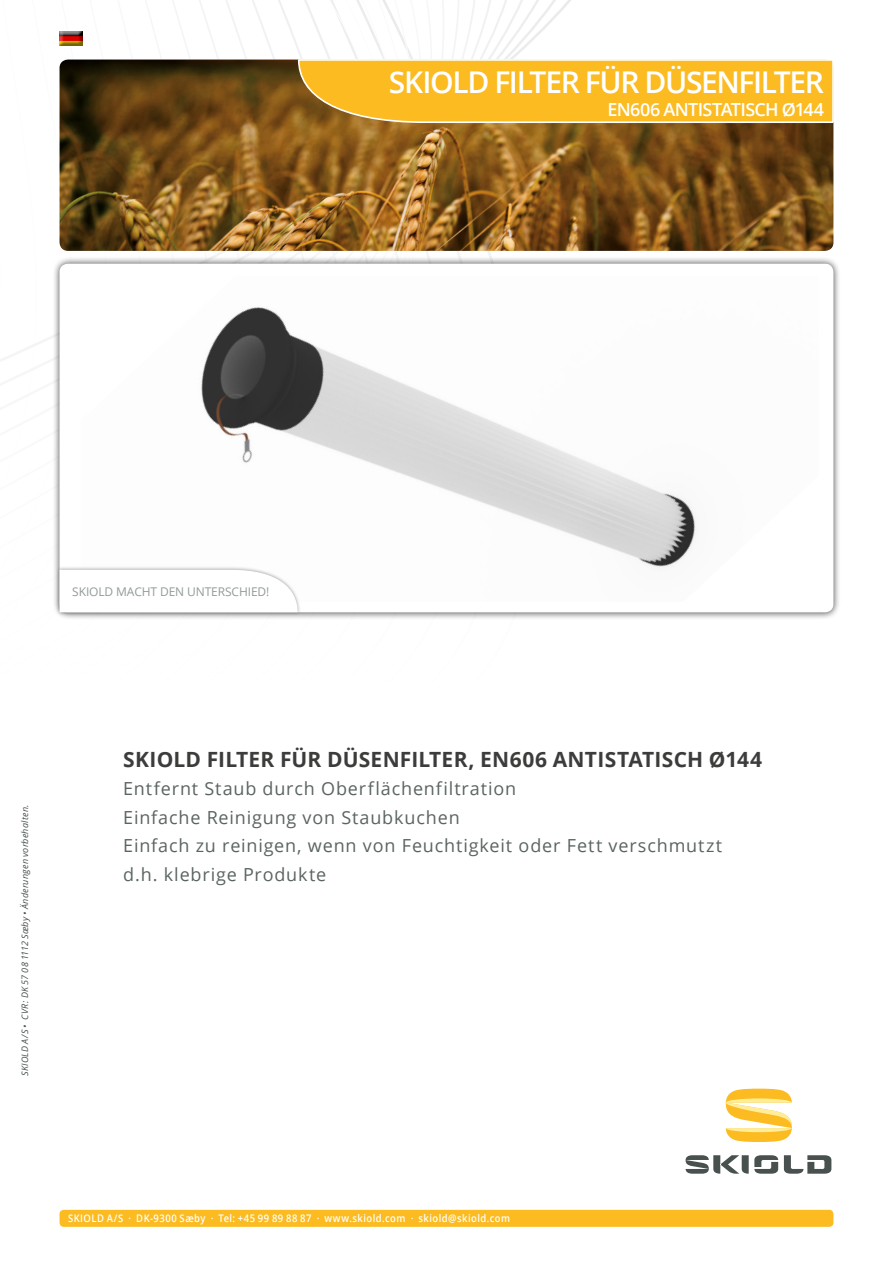
<style>
.page{position:relative;width:893px;height:1263px;background:#fff}
.page>*{position:absolute;margin:0;border:0;box-sizing:border-box;transform-origin:0 0}
.t1{font:600 30px "Open Sans";letter-spacing:-.045em;color:#fff}
.t2{font:700 21px "Open Sans";letter-spacing:.015em;color:#3c3c3b}
.t3{font:18px/28.5px "Open Sans";letter-spacing:.045em;color:#5b6363}
.t4{font:600 18px "Open Sans";letter-spacing:-.035em;color:#fff}
.t5{font:12px "Open Sans";letter-spacing:-.01em;color:#929a9a}
.t6{font:600 10.5px "Open Sans";letter-spacing:.05em;color:#fff;scale:.9 1}
.t7{font:italic 9px "Open Sans";letter-spacing:.025em;color:#485150}
</style>
<div class="page">
<svg style="left:0;top:0;width:834px;height:362px"></svg>
<div style="left:52px;top:256px;width:789px;height:364px;background:#000;opacity:.75"></div>
<div style="left:60px;top:264px;width:773px;height:348px;background:#fff;border-radius:9px"></div>
<img style="left:60px;top:60px;width:773px;height:191px">
<div style="left:60px;top:1210px;width:773px;height:17px;background:#fbbb21;border-radius:4px"></div>
<svg style="left:686px;top:1155px;width:145px;height:19px"></svg>
<svg style="left:726px;top:1089px;width:66px;height:53px"></svg>
<img style="left:201px;top:307px;width:495px;height:261px">
<svg style="left:297px;top:58px;width:537px;height:66px"></svg>
<div style="left:56px;top:566px;width:245px;height:50px;background:#485150;opacity:.5"></div>
<svg style="left:60px;top:570px;width:238px;height:42px"></svg>
<div style="left:55px;top:28px;width:31px;height:20px;background:#fff"></div>
<div style="left:56px;top:29px;width:30px;height:21px;background:#485150;opacity:.75"></div>
<h1 class="t1" style="left:389px;top:62px;width:437px">SKIOLD FILTER FÜR DÜSENFILTER</h1>
<p class="t4" style="left:608px;top:97px;width:218px">EN606 ANTISTATISCH Ø144</p>
<p class="t5" style="left:72px;top:583px;width:199px">SKIOLD MACHT DEN UNTERSCHIED!</p>
<p class="t7" style="left:19px;top:1076px;width:273px;rotate:-90deg">SKIOLD A/S • CVR: DK 57 08 1112 Sæby • Änderungen vorbehalten.</p>
<p class="t2" style="left:123px;top:744px;width:640px">SKIOLD FILTER FÜR DÜSENFILTER, EN606 ANTISTATISCH Ø144</p>
<p class="t3" style="left:123px;top:774px;width:600px">Entfernt Staub durch Oberflächenfiltration<br>Einfache Reinigung von Staubkuchen<br>Einfach zu reinigen, wenn von Feuchtigkeit oder Fett verschmutzt d.h. klebrige Produkte</p>
<p class="t6" style="left:68px;top:1211px;width:493px">SKIOLD A/S · DK-9300 Sæby · Tel: +45 99 89 88 87 · www.skiold.com · skiold@skiold.com</p>
</div>
